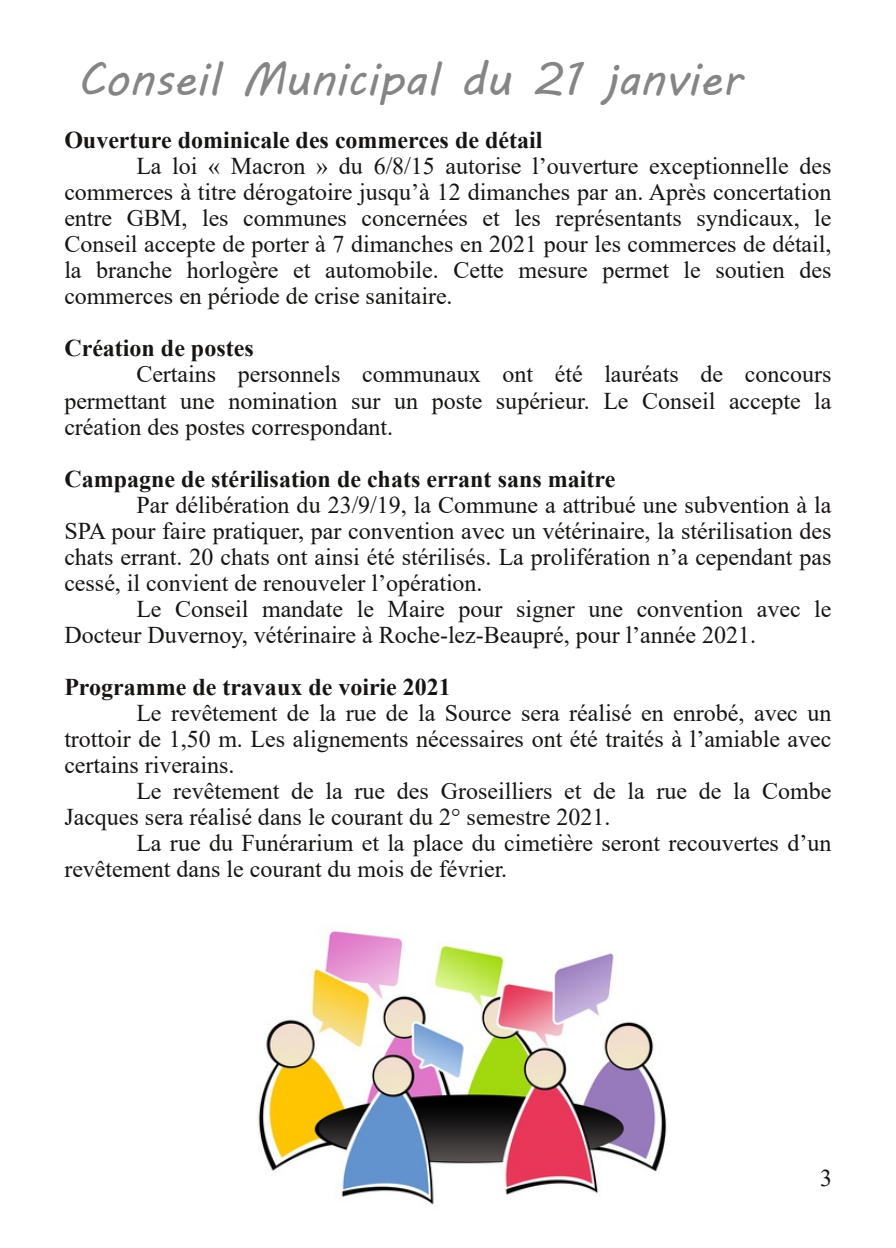
<style>
.page{position:relative;width:896px;height:1248px;background:#fff}
.page>*{position:absolute;margin:0;border:0;box-sizing:border-box;transform-origin:0 0}
.t1{font:46px "MV Boli";color:#858585}
.t2{font:24px/26px "Times New Roman";color:#171513;text-align:justify}
.t3{font:700 24px "Times New Roman";color:#171513}
</style>
<div class="page">
<img style="left:258px;top:931px;width:409px;height:274px">
<h1 class="t1" style="left:77px;top:48px;width:666px">Conseil Municipal du 21 janvier</h1>
<p class="t3" style="left:64px;top:123px;width:479px">Ouverture dominicale des commerces de détail</p>
<p class="t2" style="left:64px;top:152px;width:768px;text-indent:72px">La loi « Macron » du 6/8/15 autorise l’ouverture exceptionnelle des commerces à titre dérogatoire jusqu’à 12 dimanches par an. Après concertation entre GBM, les communes concernées et les représentants syndicaux, le Conseil accepte de porter à 7 dimanches en 2021 pour les commerces de détail, la branche horlogère et automobile. Cette mesure permet le soutien des commerces en période de crise sanitaire.</p>
<p class="t3" style="left:64px;top:331px;width:191px">Création de postes</p>
<p class="t2" style="left:64px;top:360px;width:768px;text-indent:72px">Certains personnels communaux ont été lauréats de concours permettant une nomination sur un poste supérieur. Le Conseil accepte la création des postes correspondant.</p>
<p class="t3" style="left:64px;top:461px;width:552px">Campagne de stérilisation de chats errant sans maitre</p>
<p class="t2" style="left:64px;top:490px;width:768px;text-indent:72px">Par délibération du 23/9/19, la Commune a attribué une subvention à la SPA pour faire pratiquer, par convention avec un vétérinaire, la stérilisation des chats errant. 20 chats ont ainsi été stérilisés. La prolifération n’a cependant pas cessé, il convient de renouveler l’opération.</p>
<p class="t2" style="left:64px;top:594px;width:768px;text-indent:72px">Le Conseil mandate le Maire pour signer une convention avec le<br>Docteur Duvernoy, vétérinaire à Roche-lez-Beaupré, pour l’année 2021.</p>
<p class="t3" style="left:64px;top:669px;width:388px">Programme de travaux de voirie 2021</p>
<p class="t2" style="left:64px;top:698px;width:768px;text-indent:72px">Le revêtement de la rue de la Source sera réalisé en enrobé, avec un trottoir de 1,50 m. Les alignements nécessaires ont été traités à l’amiable avec certains riverains.</p>
<p class="t2" style="left:64px;top:776px;width:768px;text-indent:72px">Le revêtement de la rue des Groseilliers et de la rue de la Combe<br>Jacques sera réalisé dans le courant du 2° semestre 2021.</p>
<p class="t2" style="left:64px;top:828px;width:768px;text-indent:72px">La rue du Funérarium et la place du cimetière seront recouvertes d’un revêtement dans le courant du mois de février.</p>
<p class="t2" style="left:820px;top:1163px;width:13px">3</p>
</div>
